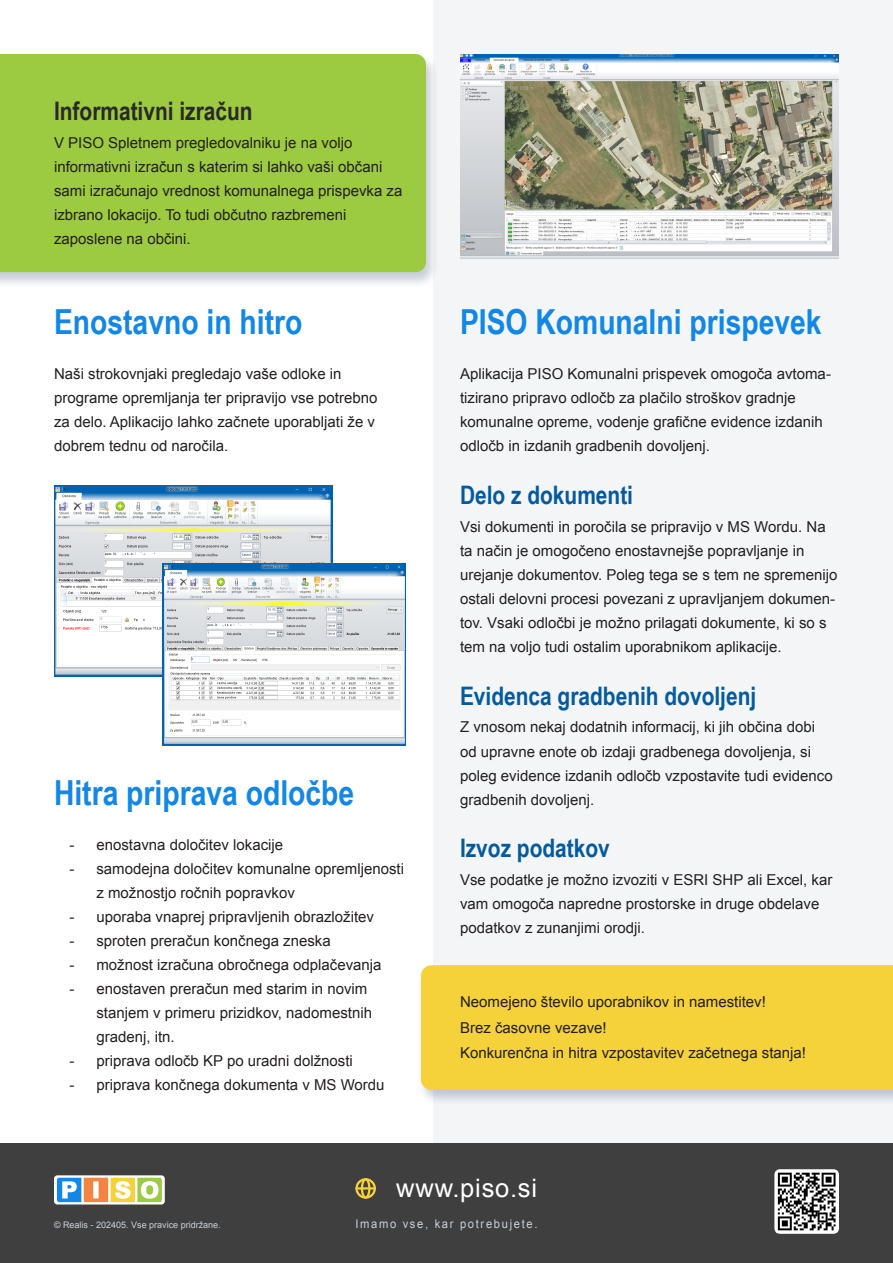
<style>
.page{position:relative;width:893px;height:1263px;background:#fff}
.page>*{position:absolute;margin:0;border:0;box-sizing:border-box;transform-origin:0 0}
.MAIN_title{font:700 34.5px "Arial Narrow";color:#1287e5}
.SUB_title{font:700 25.5px "Arial Narrow";color:#055a9d}
.SUB_title-2{font:700 25.5px "Arial Narrow";color:#292929}
.BASE_style{font:25.5px "Arial";letter-spacing:.03em;color:#fff}
.BASE_style-2{font:15px/24px "Arial";color:#231f20}
.NAME_description{font:12px "Arial";letter-spacing:.15em;color:#c7d0d8;scale:.93 1}
.t1{font:9px "Arial";color:#c7d0d8}
</style>
<div class="page">
<div style="left:433px;top:0;width:460px;height:1263px;background:#f3f5f7"></div>
<div style="left:0;top:1144px;width:893px;height:119px;background:#3f3f3f"></div>
<svg style="left:54px;top:1175px;width:111px;height:29px"></svg>
<svg style="left:57px;top:1178px;width:105px;height:24px"></svg>
<svg style="left:355px;top:1178px;width:21px;height:21px"></svg>
<hr style="left:355px;top:1187px;width:21px;height:2px;background:#f5d13a">
<div style="left:774px;top:1169px;width:65px;height:65px;background:#fff;border-radius:5px"></div>
<svg style="left:777px;top:1172px;width:59px;height:59px"></svg>
<img style="left:460px;top:54px;width:379px;height:205px">
<div style="left:416px;top:963px;width:477px;height:144px;background:#173560;opacity:.25"></div>
<div style="left:421px;top:965px;width:472px;height:125px;background:#f5d13a"></div>
<div style="left:0;top:52px;width:439px;height:237px;background:#173560;opacity:.25"></div>
<div style="left:0;top:54px;width:426px;height:218px;background:#9cca41"></div>
<img style="left:54px;top:485px;width:278px;height:192px">
<img style="left:162px;top:563px;width:244px;height:183px">
<p class="SUB_title-2" style="left:54px;top:92px;width:200px">Informativni izračun</p>
<p class="BASE_style-2" style="left:54px;top:131px;width:300px">V PISO Spletnem pregledovalniku je na voljo</p>
<p class="BASE_style-2" style="left:54px;top:155px;width:350px">informativni izračun s katerim si lahko vaši občani sami izračunajo vrednost komunalnega prispevka za izbrano lokacijo. To tudi občutno razbremeni</p>
<p class="BASE_style-2" style="left:54px;top:227px;width:138px">zaposlene na občini.</p>
<p class="MAIN_title" style="left:54px;top:296px;width:250px">Enostavno in hitro</p>
<p class="BASE_style-2" style="left:54px;top:362px;width:289px">Naši strokovnjaki pregledajo vaše odloke in</p>
<p class="BASE_style-2" style="left:54px;top:386px;width:325px">programe opremljanja ter pripravijo vse potrebno za delo. Aplikacijo lahko začnete uporabljati že v dobrem tednu od naročila.</p>
<p class="MAIN_title" style="left:54px;top:767px;width:302px">Hitra priprava odločbe</p>
<p class="BASE_style-2" style="left:69px;top:833px;width:215px">- enostavna določitev lokacije</p>
<p class="BASE_style-2" style="left:96px;top:857px;width:309px;text-indent:-27px">- samodejna določitev komunalne opremljenosti z možnostjo ročnih popravkov</p>
<p class="BASE_style-2" style="left:69px;top:905px;width:306px">- uporaba vnaprej pripravljenih obrazložitev</p>
<p class="BASE_style-2" style="left:69px;top:929px;width:263px">- sproten preračun končnega zneska</p>
<p class="BASE_style-2" style="left:69px;top:953px;width:314px">- možnost izračuna obročnega odplačevanja</p>
<p class="BASE_style-2" style="left:96px;top:977px;width:277px;text-indent:-27px">- enostaven preračun med starim in novim stanjem v primeru prizidkov, nadomestnih gradenj, itn.</p>
<p class="BASE_style-2" style="left:69px;top:1049px;width:285px">- priprava odločb KP po uradni dolžnosti</p>
<p class="BASE_style-2" style="left:69px;top:1073px;width:317px">- priprava končnega dokumenta v MS Wordu</p>
<p class="MAIN_title" style="left:460px;top:296px;width:363px">PISO Komunalni prispevek</p>
<p class="BASE_style-2" style="left:460px;top:362px;width:372px">Aplikacija PISO Komunalni prispevek omogoča avtoma&shy;tizirano pripravo odločb za plačilo stroškov gradnje komunalne opreme, vodenje grafične evidence izdanih odločb in izdanih gradbenih dovoljenj.</p>
<p class="SUB_title" style="left:460px;top:476px;width:175px">Delo z dokumenti</p>
<p class="BASE_style-2" style="left:460px;top:515px;width:379px">Vsi dokumenti in poročila se pripravijo v MS Wordu. Na ta način je omogočeno enostavnejše popravljanje in urejanje dokumentov. Poleg tega se s tem ne spremenijo ostali delovni procesi povezani z upravljanjem dokumen&shy;tov. Vsaki odločbi je možno prilagati dokumente, ki so s tem na voljo tudi ostalim uporabnikom aplikacije.</p>
<p class="SUB_title" style="left:460px;top:676px;width:298px">Evidenca gradbenih dovoljenj</p>
<p class="BASE_style-2" style="left:460px;top:715px;width:374px">Z vnosom nekaj dodatnih informacij, ki jih občina dobi od upravne enote ob izdaji gradbenega dovoljenja, si poleg evidence izdanih odločb vzpostavite tudi evidenco gradbenih dovoljenj.</p>
<p class="SUB_title" style="left:460px;top:829px;width:151px">Izvoz podatkov</p>
<p class="BASE_style-2" style="left:460px;top:868px;width:374px">Vse podatke je možno izvoziti v ESRI SHP ali Excel, kar vam omogoča napredne prostorske in druge obdelave podatkov z zunanjimi orodji.</p>
<p class="BASE_style-2" style="left:460px;top:990px;width:307px">Neomejeno število uporabnikov in namestitev!</p>
<p class="BASE_style-2" style="left:460px;top:1016px;width:148px">Brez časovne vezave!</p>
<p class="BASE_style-2" style="left:460px;top:1041px;width:348px">Konkurenčna in hitra vzpostavitev začetnega stanja!</p>
<p class="BASE_style" style="left:396px;top:1171px;width:142px">www.piso.si</p>
<p class="t1" style="left:54px;top:1219px;width:168px">© Realis - 202405. Vse pravice pridržane.</p>
<p class="NAME_description" style="left:355px;top:1216px;width:197px">Imamo vse, kar potrebujete.</p>
</div>
